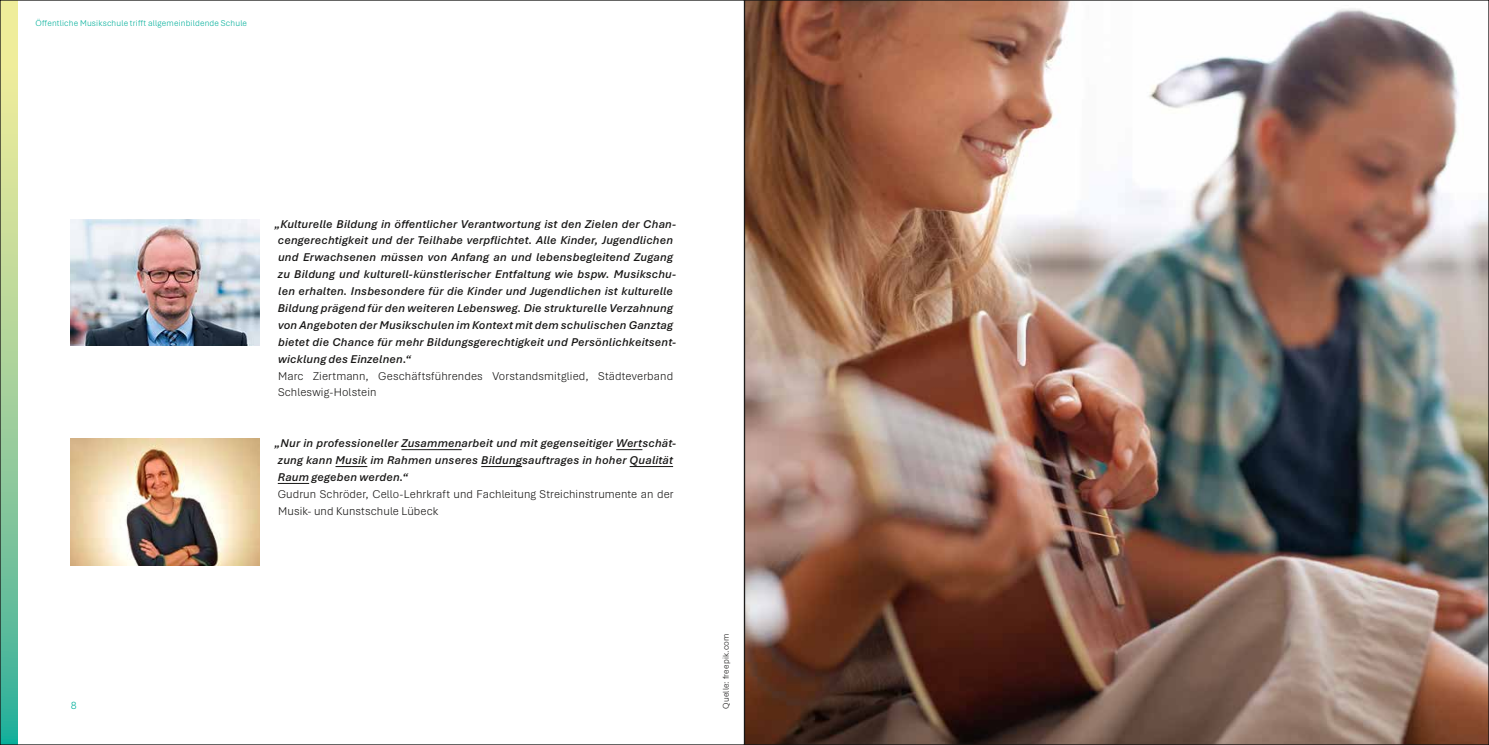
<style>
.page{position:relative;width:1489px;height:745px;background:#fff}
.page>*{position:absolute;margin:0;border:0;box-sizing:border-box;transform-origin:0 0}
.t1{font:italic 600 11.88px/16.9px "Aptos";letter-spacing:.01em;color:#181716}
.t2{font:300 11.88px/16.9px "Aptos";letter-spacing:.01em;color:#181716}
.t3{font:300 11.25px "Aptos";color:#01af9a}
.t4{font:300 8.75px "Aptos";letter-spacing:.02em;color:#01af9a}
.t5{font:300 8.75px "Aptos";letter-spacing:.02em;color:#181716}
</style>
<div class="page">
<svg style="left:2px;top:2px;width:16px;height:740px;background:#a2d19b"></svg>
<img style="left:746px;top:2px;width:740px;height:740px">
<hr style="left:401px;top:449px;width:60px;height:1px;background:#181716">
<svg style="left:616px;top:449px;width:26px;height:1px"></svg>
<hr style="left:335px;top:466px;width:32px;height:1px;background:#181716">
<hr style="left:481px;top:466px;width:41px;height:1px;background:#181716">
<hr style="left:629px;top:466px;width:44px;height:1px;background:#181716">
<hr style="left:278px;top:483px;width:31px;height:1px;background:#181716">
<img style="left:71px;top:438px;width:189px;height:127px">
<img style="left:71px;top:219px;width:189px;height:126px">
<p class="t4" style="left:35px;top:17px;width:213px">Öffentliche Musikschule trifft allgemeinbildende Schule</p>
<p class="t3" style="left:71px;top:697px;width:8px">8</p>
<p class="t1" style="left:274px;top:214px;width:403px">„Kulturelle Bildung in öffentlicher Verantwortung ist den Zielen der Chan&shy;cengerechtigkeit und der Teilhabe verpflichtet. Alle Kinder, Jugendlichen und Erwachsenen müssen von Anfang an und lebensbegleitend Zugang zu Bildung und kulturell-künstlerischer Entfaltung wie bspw. Musikschu&shy;len erhalten. Insbesondere für die Kinder und Jugendlichen ist kulturelle Bildung prägend für den weiteren Lebensweg. Die strukturelle Verzahnung von Angeboten der Musikschulen im Kontext mit dem schulischen Ganztag bietet die Chance für mehr Bildungsgerechtigkeit und Persönlichkeitsent&shy;wicklung des Einzelnen.“</p>
<p class="t2" style="left:278px;top:366px;width:396px">Marc Ziertmann, Geschäftsführendes Vorstandsmitglied, Städteverband<br>Schleswig-Holstein</p>
<p class="t1" style="left:274px;top:434px;width:403px">„Nur in professioneller Zusammenarbeit und mit gegenseitiger Wertschät&shy;zung kann Musik im Rahmen unseres Bildungsauftrages in hoher Qualität<br>Raum gegeben werden.“</p>
<p class="t2" style="left:278px;top:484px;width:397px">Gudrun Schröder, Cello-Lehrkraft und Fachleitung Streichinstrumente an der<br>Musik- und Kunstschule Lübeck</p>
<p class="t5" style="left:720px;top:708px;width:77px;rotate:-90deg">Quelle: freepik.com</p>
</div>
